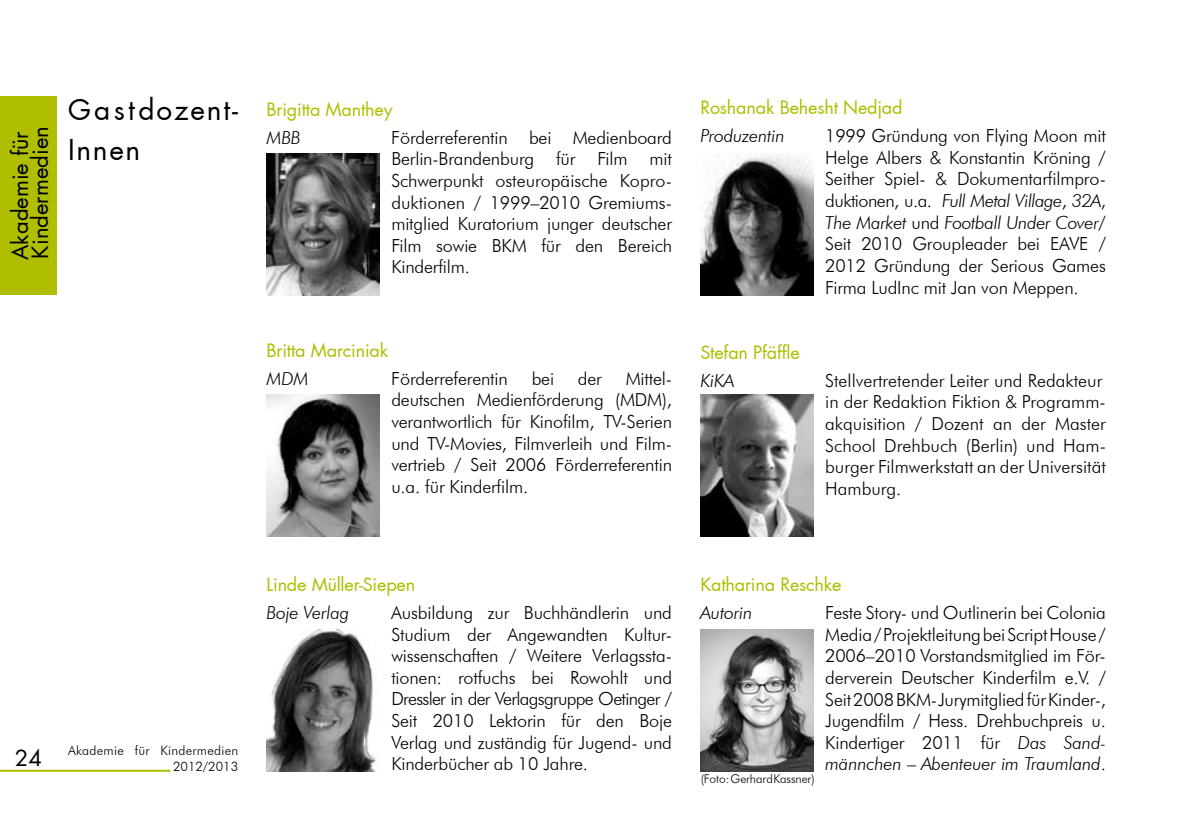
<style>
.page{position:relative;width:1191px;height:840px;background:#fff}
.page>*{position:absolute;margin:0;border:0;box-sizing:border-box;transform-origin:0 0}
.t1{font:28px/40px "Futura";letter-spacing:.07em;color:#000}
.t2{font:22px/20px "Futura";color:#000}
.t3{font:300 18px/21.6px "Futura BT";letter-spacing:-.01em;color:#000;text-align:justify}
.t4{font:18px "Futura";letter-spacing:-.01em;color:#afbe00}
.t5{font:italic 300 18px "Futura BT";letter-spacing:-.01em;color:#000}
.t6{font:300 13px/15.6px "Futura BT";letter-spacing:.02em;color:#000;text-align:right}
.t7{font:300 12px "Futura BT";letter-spacing:-.005em;color:#000}
.s1{font-style:italic}
</style>
<div class="page">
<hr style="left:0;top:769px;width:170px;height:2px;background:#afbe00">
<div style="left:0;top:96px;width:57px;height:199px;background:#afbe00"></div>
<img style="left:266px;top:153px;width:114px;height:142px">
<img style="left:700px;top:394px;width:114px;height:142px">
<img style="left:700px;top:629px;width:114px;height:142px">
<img style="left:266px;top:394px;width:114px;height:142px">
<img style="left:700px;top:153px;width:114px;height:142px">
<img style="left:266px;top:629px;width:110px;height:142px">
<p class="t2" style="left:10px;top:260px;width:135px;rotate:-90deg">Akademie für<br>Kindermedien</p>
<h1 class="t1" style="left:68px;top:89px;width:172px">Gastdozent-<br>Innen</h1>
<p class="t4" style="left:266px;top:97px;width:128px">Brigitta Manthey</p>
<p class="t5" style="left:266px;top:126px;width:36px">MBB</p>
<p class="t3" style="left:391px;top:126px;width:282px">Förderreferentin bei Medienboard Berlin-Brandenburg für Film mit Schwerpunkt osteuropäische Kopro&shy;duktionen / 1999–2010 Gremiums&shy;mitglied Kuratorium junger deutscher Film sowie BKM für den Bereich Kinderfilm.</p>
<p class="t4" style="left:266px;top:338px;width:123px">Britta Marciniak</p>
<p class="t5" style="left:266px;top:367px;width:43px">MDM</p>
<p class="t3" style="left:391px;top:367px;width:118px">Förderreferentin</p>
<p class="t3" style="left:532px;top:367px;width:24px">bei</p>
<p class="t3" style="left:578px;top:367px;width:25px">der</p>
<p class="t3" style="left:391px;top:367px;width:282px;text-indent:234px">Mittel&shy;deutschen Medienförderung (MDM), verantwortlich für Kinofilm, TV-Serien und TV-Movies, Filmverleih und Film&shy;vertrieb / Seit 2006 Förderreferentin u.a. für Kinderfilm.</p>
<p class="t4" style="left:700px;top:96px;width:204px">Roshanak Behesht Nedjad</p>
<p class="t5" style="left:700px;top:125px;width:86px">Produzentin</p>
<p class="t3" style="left:825px;top:125px;width:282px">1999 Gründung von Flying Moon mit Helge Albers &amp; Konstantin Kröning / Seither Spiel- &amp; Dokumentarfilmpro&shy;duktionen, u.a. <span class="s1">Full Metal Village</span>, <span class="s1">32A</span>, <span class="s1">The Market</span> und <span class="s1">Football Under Cover</span>/ Seit 2010 Groupleader bei EAVE / 2012 Gründung der Serious Games Firma LudInc mit Jan von Meppen.</p>
<p class="t4" style="left:700px;top:340px;width:101px">Stefan Pfäffle</p>
<p class="t5" style="left:700px;top:369px;width:35px">KiKA</p>
<p class="t3" style="left:825px;top:369px;width:282px;text-align:left">Stellvertretender Leiter und Redakteur in der Redaktion Fiktion &amp; Programm&shy;akquisition / Dozent an der Master<br>School Drehbuch (Berlin) und Ham&shy;burger Filmwerkstatt an der Universität<br>Hamburg.</p>
<p class="t2" style="left:15px;top:748px;width:29px">24</p>
<p class="t6" style="left:68px;top:742px;width:172px">Akademie für Kindermedien<br>2012/2013</p>
<p class="t4" style="left:266px;top:572px;width:150px">Linde Müller-Siepen</p>
<p class="t5" style="left:266px;top:601px;width:84px">Boje Verlag</p>
<p class="t3" style="left:391px;top:601px;width:282px">Ausbildung zur Buchhändlerin und Studium der Angewandten Kultur&shy;wissenschaften / Weitere Verlagssta&shy;tionen: rotfuchs bei Rowohlt und Dressler in der Verlagsgruppe Oetinger / Seit 2010 Lektorin für den Boje Verlag und zuständig für Jugend- und Kinderbücher ab 10 Jahre.</p>
<p class="t4" style="left:700px;top:572px;width:143px">Katharina Reschke</p>
<p class="t5" style="left:700px;top:601px;width:53px">Autorin</p>
<p class="t3" style="left:825px;top:601px;width:282px">Feste Story- und Outlinerin bei Colonia Media / Projektleitung bei Script House / 2006–2010 Vorstandsmitglied im För&shy;derverein Deutscher Kinderfilm e.V. / Seit 2008 BKM-Jurymitglied für Kinder-, Jugendfilm / Hess. Drehbuchpreis u.<br>Kindertiger 2011 für <span class="s1">Das Sand&shy;männchen</span> – <span class="s1">Abenteuer im Traumland</span>.</p>
<p class="t7" style="left:700px;top:770px;width:115px">(Foto: Gerhard Kassner)</p>
</div>
